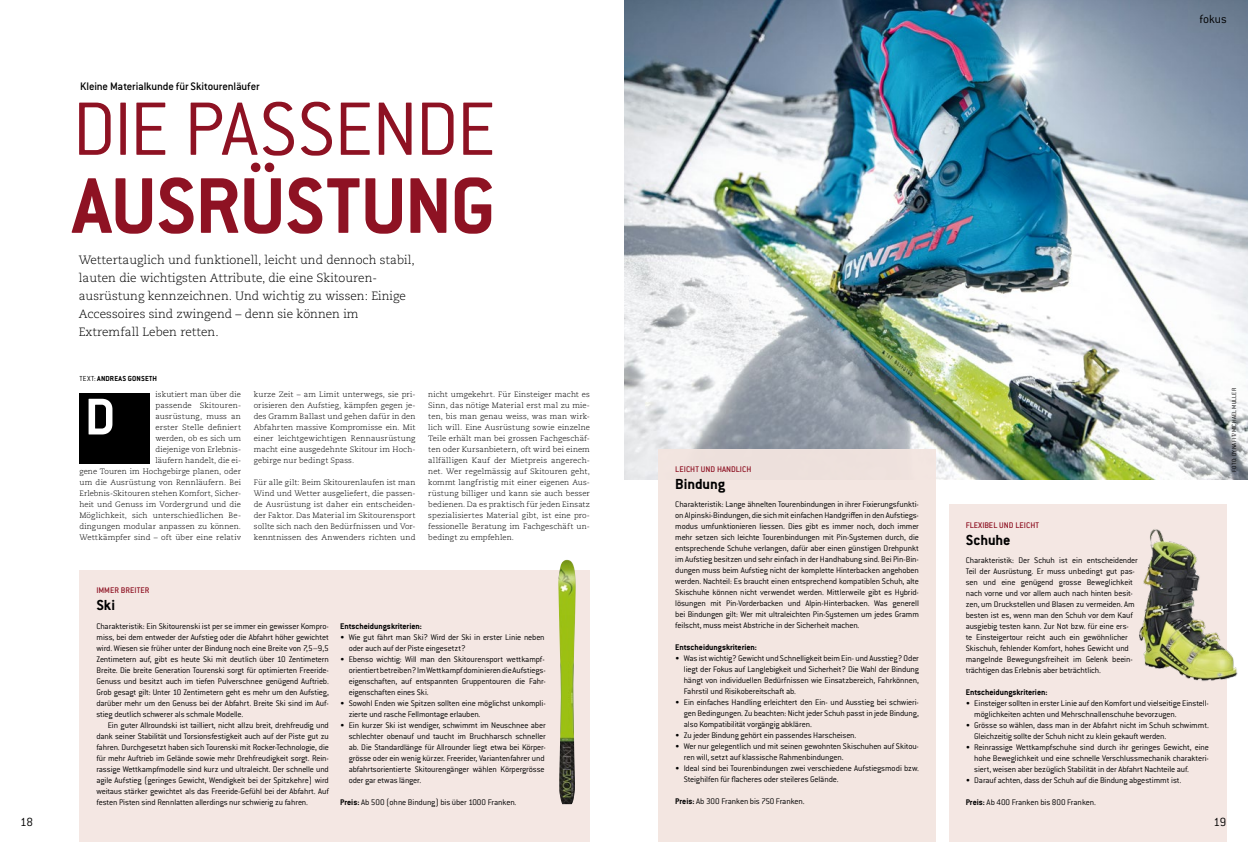
<style>
.page{position:relative;width:1248px;height:842px;background:#fff}
.page>*{position:absolute;margin:0;border:0;box-sizing:border-box;transform-origin:0 0}
.t1{font:700 86.6px "Conduit ITC Pro";letter-spacing:-.01em;color:#8e1223}
.t2{font:300 83px "Conduit ITC Pro";letter-spacing:-.03em;color:#8e1223}
.t3{font:700 56.7px "Conduit ITC Pro";color:#fff}
.t4{font:700 16px "Conduit ITC Pro";letter-spacing:-.005em;color:#000}
.t5{font:300 13px "Conduit ITC Pro";letter-spacing:-.005em;color:#000}
.t6{font:300 12px/18px "Caecilia LT Std";color:#000}
.t7{font:500 12px "Conduit ITC Pro";letter-spacing:-.015em;color:#000}
.t8{font:300 9px/11px "Conduit ITC Pro";letter-spacing:-.015em;color:#000}
.t9{font:700 9px "Conduit ITC Pro";color:#000}
.t10{font:500 9px "Conduit ITC Pro";letter-spacing:.01em;color:#8e1223}
.t11{font:700 8px "Conduit ITC Pro";letter-spacing:.02em;color:#000}
.t12{font:300 7.8px/11px "Caecilia LT Std";letter-spacing:.01em;color:#000;text-align:justify}
.t13{font:300 6.5px "Conduit ITC Pro";letter-spacing:.035em;color:#000}
.s1{font-weight:300}
.s2{font-weight:700}
</style>
<div class="page">
<div style="left:948px;top:504px;width:278px;height:338px;background:#f3e5e0"></div>
<img style="left:624px;top:0;width:623px;height:480px">
<div style="left:79px;top:570px;width:510px;height:272px;background:#f3e5e0"></div>
<div style="left:658px;top:449px;width:277px;height:393px;background:#f3e5e0"></div>
<img style="left:558px;top:560px;width:17px;height:244px">
<img style="left:1139px;top:529px;width:99px;height:153px">
<div style="left:79px;top:393px;width:71px;height:70px;background:#000"></div>
<h3 class="t5" style="left:1199px;top:12px;width:29px">fokus</h3>
<h3 class="t7" style="left:80px;top:79px;width:181px">Kleine Materialkunde für Skitourenläufer</h3>
<h2 class="t2" style="left:72px;top:84px;width:425px">DIE PASSENDE</h2>
<h1 class="t1" style="left:72px;top:156px;width:425px">AUSRÜSTUNG</h1>
<p class="t6" style="left:79px;top:251px;width:338px">Wettertauglich und funktionell, leicht und dennoch stabil, lauten die wichtigsten Attribute, die eine Skitouren&shy;ausrüstung kennzeichnen. Und wichtig zu wissen: Einige Accessoires sind zwingend – denn sie können im Extremfall Leben retten.</p>
<p class="t11" style="left:79px;top:374px;width:79px"><span class="s1">TEXT:</span> ANDREAS GONSETH</p>
<p class="t12" style="left:79px;top:389px;width:163px;text-align:right">iskutiert man über die<br>passende Skitouren-<br>ausrüstung, muss an<br>erster Stelle definiert<br>werden, ob es sich um<br>diejenige von Erlebnis-<br>läufern handelt, die ei-<br>gene Touren im Hochgebirge planen, oder um die Ausrüstung von Rennläufern. Bei<br>Erlebnis-Skitouren stehen Komfort, Sicher&shy;heit und Genuss im Vordergrund und die<br>Möglichkeit, sich unterschiedlichen Be&shy;dingungen modular anpassen zu können.<br>Wettkämpfer sind – oft über eine relativ</p>
<p class="t12" style="left:254px;top:389px;width:163px">kurze Zeit – am Limit unterwegs, sie pri&shy;orisieren den Aufstieg, kämpfen gegen je&shy;des Gramm Ballast und gehen dafür in den Abfahrten massive Kompromisse ein. Mit einer leichtgewichtigen Rennausrüstung macht eine ausgedehnte Skitour im Hoch&shy;gebirge nur bedingt Spass.</p>
<h3 class="t3" style="left:85px;top:384px;width:32px">D</h3>
<p class="t13" style="left:1230px;top:472px;width:85px;rotate:-90deg">FOTO: DYNAFIT/MICHAEL MULLER</p>
<p class="t12" style="left:428px;top:389px;width:163px">nicht umgekehrt. Für Einsteiger macht es Sinn, das nötige Material erst mal zu mie&shy;ten, bis man genau weiss, was man wirk&shy;lich will. Eine Ausrüstung sowie einzelne Teile erhält man bei grossen Fachgeschäf&shy;ten oder Kursanbietern, oft wird bei einem allfälligen Kauf der Mietpreis angerech&shy;net. Wer regelmässig auf Skitouren geht, kommt langfristig mit einer eigenen Aus&shy;rüstung billiger und kann sie auch besser bedienen. Da es praktisch für jeden Einsatz spezialisiertes Material gibt, ist eine pro&shy;fessionelle Beratung im Fachgeschäft un&shy;bedingt zu empfehlen.</p>
<p class="t10" style="left:675px;top:464px;width:78px">LEICHT UND HANDLICH</p>
<h3 class="t4" style="left:675px;top:475px;width:51px">Bindung</h3>
<p class="t8" style="left:675px;top:499px;width:245px;text-align:justify">Charakteristik: Lange ähnelten Tourenbindungen in ihrer Fixierungsfunkti&shy;on Alpinski-Bindungen, die sich mit einfachen Handgriffen in den Aufstiegs&shy;modus umfunktionieren liessen. Dies gibt es immer noch, doch immer mehr setzen sich leichte Tourenbindungen mit Pin-Systemen durch, die entsprechende Schuhe verlangen, dafür aber einen günstigen Drehpunkt im Aufstieg besitzen und sehr einfach in der Handhabung sind. Bei Pin-Bin&shy;dungen muss beim Aufstieg nicht der komplette Hinterbacken angehoben werden. Nachteil: Es braucht einen entsprechend kompatiblen Schuh, alte Skischuhe können nicht verwendet werden. Mittlerweile gibt es Hybrid&shy;lösungen mit Pin-Vorderbacken und Alpin-Hinterbacken. Was generell bei Bindungen gilt: Wer mit ultraleichten Pin-Systemen um jedes Gramm feilscht, muss meist Abstriche in der Sicherheit machen.</p>
<p class="t9" style="left:675px;top:642px;width:83px">Entscheidungskriterien:</p>
<p class="t8" style="left:683px;top:653px;width:237px;text-align:justify;text-indent:-9px">• Was ist wichtig? Gewicht und Schnelligkeit beim Ein- und Ausstieg? Oder liegt der Fokus auf Langlebigkeit und Sicherheit? Die Wahl der Bindung hängt von individuellen Bedürfnissen wie Einsatzbereich, Fahrkönnen, Fahrstil und Risikobereitschaft ab.</p>
<p class="t8" style="left:683px;top:697px;width:237px;text-align:justify;text-indent:-9px">• Ein einfaches Handling erleichtert den Ein- und Ausstieg bei schwieri&shy;gen Bedingungen. Zu beachten: Nicht jeder Schuh passt in jede Bindung, also Kompatibilität vorgängig abklären.</p>
<p class="t8" style="left:675px;top:730px;width:183px">• Zu jeder Bindung gehört ein passendes Harscheisen.</p>
<p class="t8" style="left:683px;top:741px;width:237px;text-indent:-9px">• Wer nur gelegentlich und mit seinen gewohnten Skischuhen auf Skitou&shy;ren will, setzt auf klassische Rahmenbindungen.</p>
<p class="t8" style="left:683px;top:763px;width:237px;text-indent:-9px">• Ideal sind bei Tourenbindungen zwei verschiedene Aufstiegsmodi bzw.<br>Steighilfen für flacheres oder steileres Gelände.</p>
<p class="t8" style="left:675px;top:796px;width:131px"><span class="s2">Preis:</span> Ab 300 Franken bis 750 Franken.</p>
<p class="t12" style="left:254px;top:477px;width:163px">Für alle gilt: Beim Skitourenlaufen ist man Wind und Wetter ausgeliefert, die passen&shy;de Ausrüstung ist daher ein entscheiden&shy;der Faktor. Das Material im Skitourensport sollte sich nach den Bedürfnissen und Vor&shy;kenntnissen des Anwenders richten und</p>
<p class="t10" style="left:965px;top:520px;width:75px">FLEXIBEL UND LEICHT</p>
<h3 class="t4" style="left:965px;top:530px;width:46px">Schuhe</h3>
<p class="t8" style="left:965px;top:554px;width:174px">Charakteristik: Der Schuh ist ein entscheidender Teil der Ausrüstung. Er muss unbedingt gut pas&shy;sen und eine genügend grosse Beweglichkeit nach vorne und vor allem auch nach hinten besit&shy;zen, um Druckstellen und Blasen zu vermeiden. Am besten ist es, wenn man den Schuh vor dem Kauf ausgiebig testen kann. Zur Not bzw. für eine ers-<br>te Einsteigertour reicht auch ein gewöhnlicher Skischuh, fehlender Komfort, hohes Gewicht und mangelnde Bewegungsfreiheit im Gelenk beein&shy;trächtigen das Erlebnis aber beträchtlich.</p>
<p class="t9" style="left:965px;top:687px;width:83px">Entscheidungskriterien:</p>
<p class="t8" style="left:974px;top:697px;width:236px;text-indent:-9px">• Einsteiger sollten in erster Linie auf den Komfort und vielseitige Einstell&shy;möglichkeiten achten und Mehrschnallenschuhe bevorzugen.</p>
<p class="t8" style="left:974px;top:719px;width:236px;text-indent:-9px">• Grösse so wählen, dass man in der Abfahrt nicht im Schuh schwimmt.<br>Gleichzeitig sollte der Schuh nicht zu klein gekauft werden.</p>
<p class="t8" style="left:974px;top:741px;width:236px;text-align:justify;text-indent:-9px">• Reinrassige Wettkampfschuhe sind durch ihr geringes Gewicht, eine hohe Beweglichkeit und eine schnelle Verschlussmechanik charakteri&shy;siert, weisen aber bezüglich Stabilität in der Abfahrt Nachteile auf.</p>
<p class="t8" style="left:965px;top:774px;width:217px">• Darauf achten, dass der Schuh auf die Bindung abgestimmt ist.</p>
<p class="t8" style="left:965px;top:796px;width:132px"><span class="s2">Preis:</span> Ab 400 Franken bis 800 Franken.</p>
<p class="t10" style="left:96px;top:586px;width:54px">IMMER BREITER</p>
<h3 class="t4" style="left:96px;top:596px;width:20px">Ski</h3>
<p class="t8" style="left:96px;top:620px;width:234px;text-align:justify">Charakteristik: Ein Skitourenski ist per se immer ein gewisser Kompro&shy;miss, bei dem entweder der Aufstieg oder die Abfahrt höher gewichtet wird. Wiesen sie früher unter der Bindung noch eine Breite von 7,5–9,5<br>Zentimetern auf, gibt es heute Ski mit deutlich über 10 Zentimetern Breite. Die breite Generation Tourenski sorgt für optimierten Freeride-Genuss und besitzt auch im tiefen Pulverschnee genügend Auftrieb.<br>Grob gesagt gilt: Unter 10 Zentimetern geht es mehr um den Aufstieg, darüber mehr um den Genuss bei der Abfahrt. Breite Ski sind im Auf&shy;stieg deutlich schwerer als schmale Modelle.</p>
<p class="t8" style="left:96px;top:719px;width:234px;text-align:justify;text-indent:11px">Ein guter Allroundski ist tailliert, nicht allzu breit, drehfreudig und dank seiner Stabilität und Torsionsfestigkeit auch auf der Piste gut zu fahren. Durchgesetzt haben sich Tourenski mit Rocker-Technologie, die für mehr Auftrieb im Gelände sowie mehr Drehfreudigkeit sorgt. Rein&shy;rassige Wettkampfmodelle sind kurz und ultraleicht. Der schnelle und agile Aufstieg (geringes Gewicht, Wendigkeit bei der Spitzkehre) wird weitaus stärker gewichtet als das Freeride-Gefühl bei der Abfahrt. Auf festen Pisten sind Rennlatten allerdings nur schwierig zu fahren.</p>
<p class="t9" style="left:340px;top:620px;width:83px">Entscheidungskriterien:</p>
<p class="t8" style="left:349px;top:631px;width:197px;text-indent:-9px">• Wie gut fährt man Ski? Wird der Ski in erster Linie neben oder auch auf der Piste eingesetzt?</p>
<p class="t8" style="left:349px;top:653px;width:198px;text-indent:-9px">• Ebenso wichtig: Will man den Skitourensport wettkampf&shy;orientiert betreiben? Im Wettkampf dominieren die Aufstiegs&shy;eigenschaften, auf entspannten Gruppentouren die Fahr&shy;eigenschaften eines Ski.</p>
<p class="t8" style="left:349px;top:697px;width:198px;text-indent:-9px">• Sowohl Enden wie Spitzen sollten eine möglichst unkompli&shy;zierte und rasche Fellmontage erlauben.</p>
<p class="t8" style="left:349px;top:719px;width:198px;text-align:justify;text-indent:-9px">• Ein kurzer Ski ist wendiger, schwimmt im Neuschnee aber schlechter obenauf und taucht im Bruchharsch schneller ab. Die Standardlänge für Allrounder liegt etwa bei Körper&shy;grösse oder ein wenig kürzer. Freerider, Variantenfahrer und abfahrtsorientierte Skitourengänger wählen Körpergrösse oder gar etwas länger.</p>
<p class="t8" style="left:340px;top:796px;width:178px"><span class="s2">Preis:</span> Ab 500 (ohne Bindung) bis über 1000 Franken.</p>
<h3 class="t5" style="left:20px;top:815px;width:15px">18</h3>
<h3 class="t5" style="left:1213px;top:815px;width:15px">19</h3>
</div>
